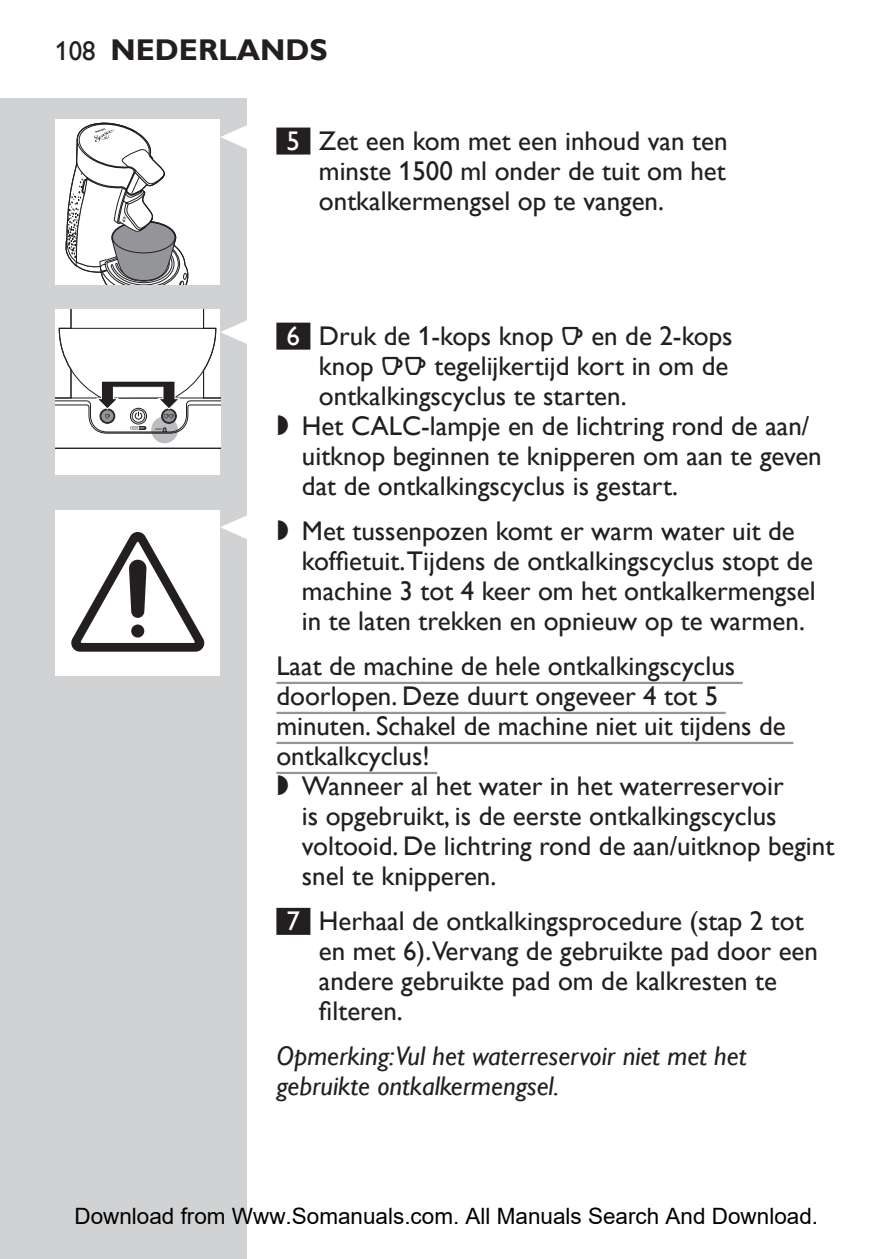
<style>
.page{position:relative;width:893px;height:1259px;background:#fff}
.page>*{position:absolute;margin:0;border:0;box-sizing:border-box;transform-origin:0 0}
.t1{font:700 30px "Gill Sans Alt One WGL";color:#231f20}
.t2{font:27px/30px "Gill Sans Alt One WGL";color:#231f20}
.t3{font:italic 27px/30px "Gill Sans Alt One WGL";color:#231f20}
.t4{font:22.5px "Arial";color:#000}
.s1{font-weight:400;font-size:27px}
.s2{color:#fff}
.s3{font-family:"Philipslll Font"}
.s4{font-family:"Philips Ll Font Plain"}
</style>
<div class="page">
<hr style="left:892px;top:98px;width:1px;height:1161px;background:#d1d2d4">
<div style="left:0;top:98px;width:247px;height:1161px;background:#d1d2d4"></div>
<div style="left:276px;top:128px;width:34px;height:27px;background:#231f20"></div>
<div style="left:276px;top:323px;width:34px;height:27px;background:#231f20"></div>
<hr style="left:276px;top:682px;width:467px;height:2px;background:#939598">
<hr style="left:276px;top:712px;width:450px;height:2px;background:#939598">
<hr style="left:276px;top:742px;width:517px;height:2px;background:#939598">
<hr style="left:276px;top:772px;width:161px;height:2px;background:#939598">
<div style="left:276px;top:908px;width:34px;height:27px;background:#231f20"></div>
<svg style="left:221px;top:125px;width:26px;height:24px"></svg>
<div style="left:55px;top:119px;width:165px;height:165px;background:#fff"></div>
<svg style="left:65px;top:122px;width:124px;height:162px"></svg>
<div style="left:55px;top:310px;width:165px;height:165px;background:#fff"></div>
<svg style="left:55px;top:310px;width:192px;height:139px"></svg>
<svg style="left:221px;top:515px;width:26px;height:24px"></svg>
<div style="left:55px;top:510px;width:165px;height:165px;background:#fff"></div>
<svg style="left:71px;top:532px;width:134px;height:119px"></svg>
<p class="t1" style="left:55px;top:29px;width:78px"><span class="s1">108</span> NEDE</p>
<p class="t1" style="left:198px;top:29px;width:131px">RLANDS</p>
<p class="t2" style="left:319px;top:126px;width:410px;text-align:justify;text-indent:-32px"><span class="s2">5</span> Zet een kom met een inhoud van ten minste 1500 ml onder de tuit om het ontkalkermengsel op te vangen.</p>
<p class="t2" style="left:287px;top:321px;width:447px"><span class="s2">6</span> Druk de 1-kops knop <span class="s3">q</span> en de 2-kops</p>
<p class="t2" style="left:319px;top:351px;width:411px">knop <span class="s3">qq</span> tegelijkertijd kort in om de</p>
<p class="t2" style="left:319px;top:381px;width:309px">ontkalkingscyclus te starten.</p>
<p class="t2" style="left:276px;top:411px;width:535px"><span class="s4">,</span> Het CALC-lampje en de lichtring rond de aan/</p>
<p class="t2" style="left:302px;top:441px;width:521px">uitknop beginnen te knipperen om aan te geven</p>
<p class="t2" style="left:302px;top:471px;width:378px">dat de ontkalkingscyclus is gestart.</p>
<p class="t2" style="left:302px;top:516px;width:515px;text-indent:-26px"><span class="s4">,</span> Met tussenpozen komt er warm water uit de koffietuit.Tijdens de ontkalkingscyclus stopt de machine 3 tot 4 keer om het ontkalkermengsel in te laten trekken en opnieuw op te warmen.</p>
<p class="t2" style="left:276px;top:651px;width:460px">Laat de machine de hele ontkalkingscyclus</p>
<p class="t2" style="left:276px;top:681px;width:443px">doorlopen. Deze duurt ongeveer 4 tot 5</p>
<p class="t2" style="left:276px;top:711px;width:511px">minuten. Schakel de machine niet uit tijdens de</p>
<p class="t2" style="left:276px;top:741px;width:155px">ontkalkcyclus!</p>
<p class="t2" style="left:276px;top:771px;width:509px"><span class="s4">,</span> Wanneer al het water in het waterreservoir</p>
<p class="t2" style="left:302px;top:801px;width:476px">is opgebruikt, is de eerste ontkalkingscyclus</p>
<p class="t2" style="left:302px;top:831px;width:534px">voltooid. De lichtring rond de aan/uitknop begint</p>
<p class="t2" style="left:302px;top:861px;width:196px">snel te knipperen.</p>
<p class="t2" style="left:319px;top:906px;width:501px;text-indent:-32px"><span class="s2">7</span> Herhaal de ontkalkingsprocedure (stap 2 tot en met 6).Vervang de gebruikte pad door een andere gebruikte pad om de kalkresten te filteren.</p>
<p class="t3" style="left:276px;top:1041px;width:471px">Opmerking:Vul het waterreservoir niet met het gebruikte ontkalkermengsel.</p>
<p class="t4" style="left:74px;top:1203px;width:745px">Download from Www.Somanuals.com. All Manuals Search And Download.</p>
</div>
